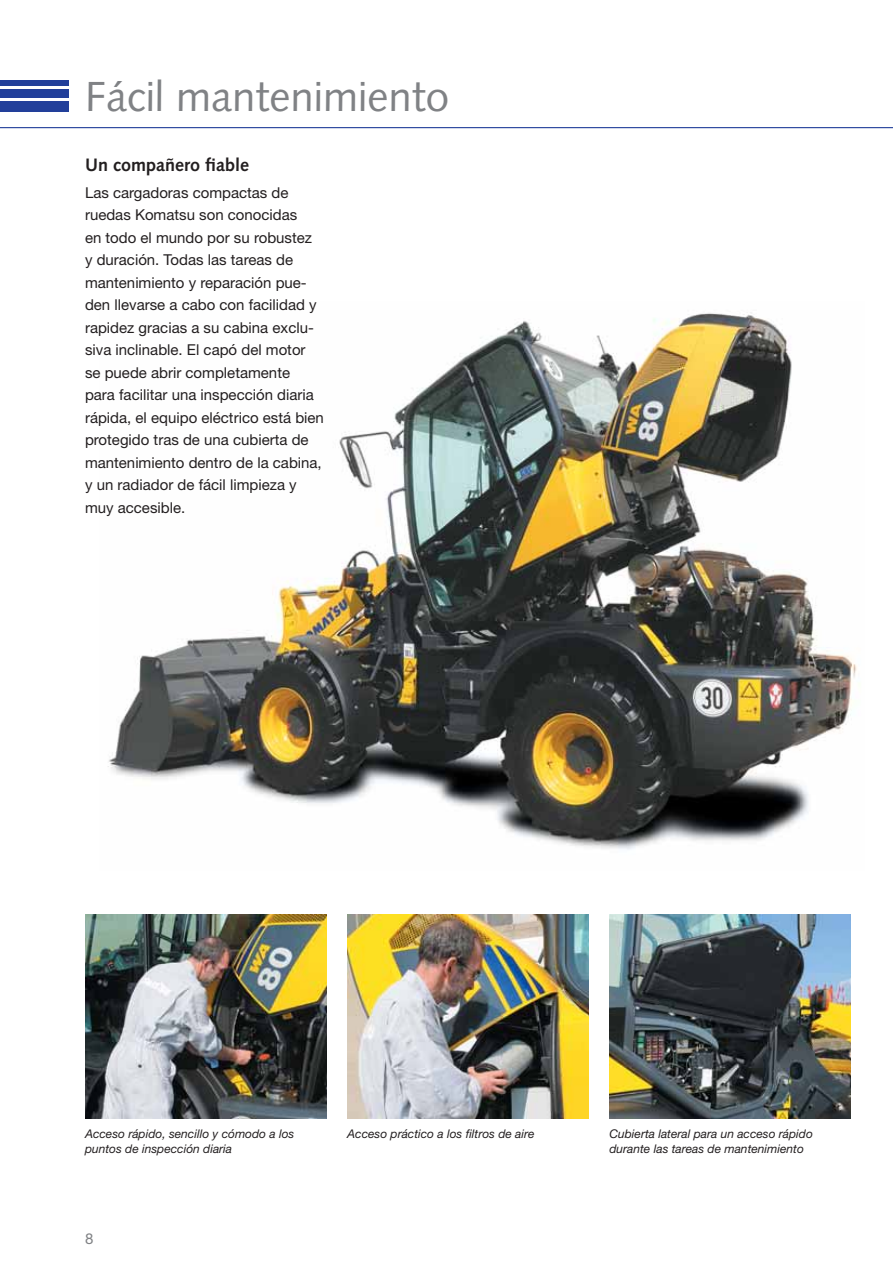
<style>
.page{position:relative;width:893px;height:1263px;background:#fff}
.page>*{position:absolute;margin:0;border:0;box-sizing:border-box;transform-origin:0 0}
.t1{font:42px "Syntax LTCE";color:#808285}
.t2{font:700 18px "Syntax LTCE";color:#231f20}
.t3{font:15px/22.5px "Helvetica Neue LT Pro";color:#231f20}
.t4{font:15px "Helvetica Neue LT Pro";color:#808285}
.t5{font:italic 12px/15px "Helvetica Neue LT Pro";color:#231f20}
</style>
<div class="page">
<hr style="left:0;top:127px;width:893px;height:1px;background:#223f9a">
<div style="left:0;top:101px;width:68px;height:10px;background:#223f9a"></div>
<div style="left:0;top:89px;width:68px;height:8px;background:#223f9a"></div>
<div style="left:0;top:80px;width:68px;height:5px;background:#223f9a"></div>
<img style="left:108px;top:312px;width:749px;height:538px">
<img style="left:85px;top:914px;width:241px;height:204px">
<img style="left:609px;top:914px;width:241px;height:204px">
<img style="left:347px;top:914px;width:241px;height:204px">
<h1 class="t1" style="left:85px;top:77px;width:366px">Fácil mantenimiento</h1>
<p class="t2" style="left:85px;top:156px;width:166px">Un compañero fiable</p>
<p class="t3" style="left:85px;top:183px;width:240px">Las cargadoras compactas de ruedas Komatsu son conocidas<br>en todo el mundo por su robustez<br>y duración. Todas las tareas de mantenimiento y reparación pue&shy;den llevarse a cabo con facilidad y rapidez gracias a su cabina exclu&shy;siva inclinable. El capó del motor se puede abrir completamente<br>para facilitar una inspección diaria rápida, el equipo eléctrico está bien protegido tras de una cubierta de mantenimiento dentro de la cabina, y un radiador de fácil limpieza y muy accesible.</p>
<p class="t5" style="left:85px;top:1128px;width:211px">Acceso rápido, sencillo y cómodo a los puntos de inspección diaria</p>
<p class="t5" style="left:347px;top:1128px;width:189px">Acceso práctico a los filtros de aire</p>
<p class="t5" style="left:609px;top:1128px;width:205px">Cubierta lateral para un acceso rápido durante las tareas de mantenimiento</p>
<p class="t4" style="left:85px;top:1233px;width:10px">8</p>
</div>
